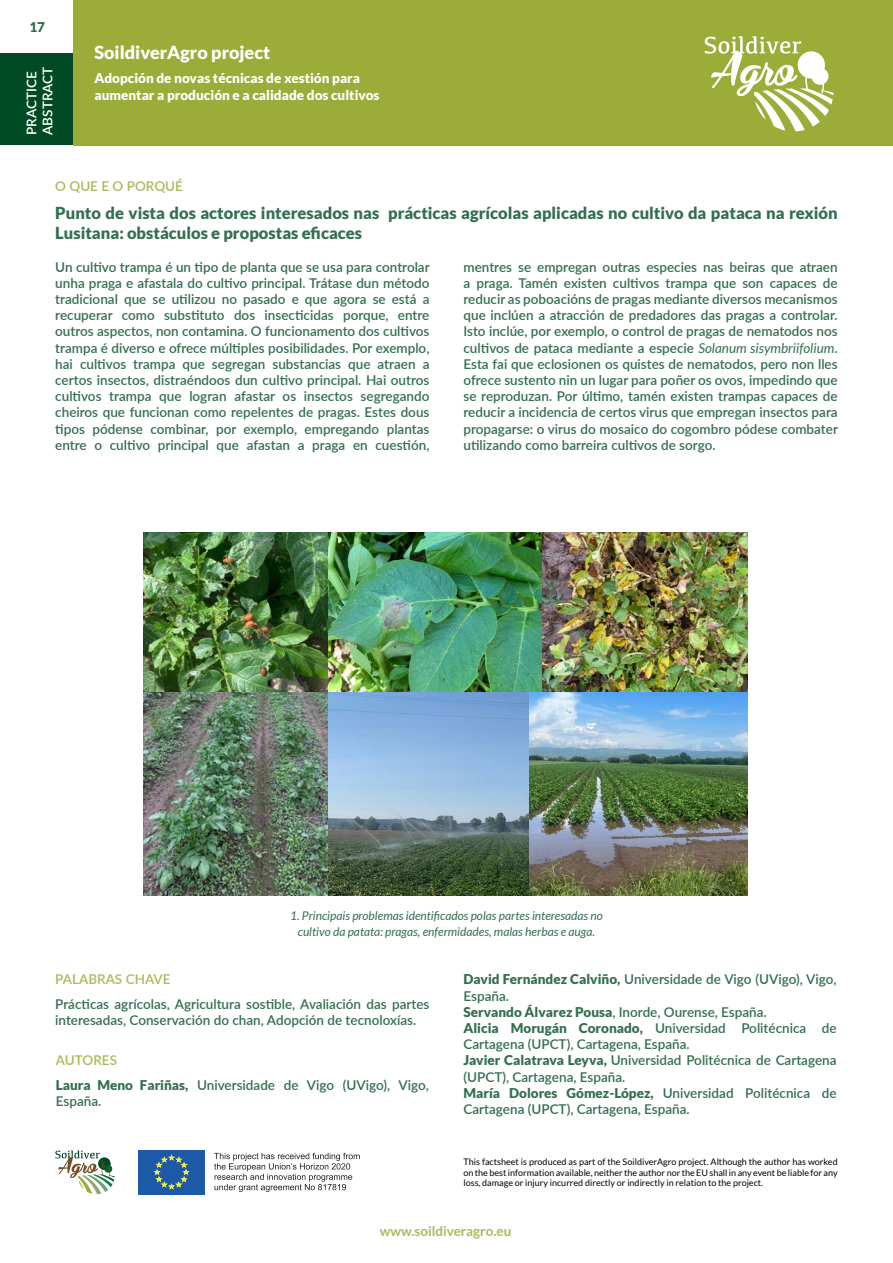
<style>
.page{position:relative;width:893px;height:1263px;background:#fff}
.page>*{position:absolute;margin:0;border:0;box-sizing:border-box;transform-origin:0 0}
.t1{font:900 18px "Lato";color:#fff}
.título_pa{font:900 16.5px/19.8px "Lato";color:#336f4f}
.Keywords_and_authorship{font:600 13.5px/16.2px "Lato";color:#336f4f}
.t2{font:900 13.5px/16.2px "Lato";color:#fff}
.t3{font:700 13.5px "Lato";color:#adb85b}
.Keywords_and_authorship-2{font:600 13.5px "Lato";color:#adb85b}
.t4{font:600 13.5px/16.2px "Lato";color:#fff}
.THE_WHAT_AND_WHY{font:600 13.5px "Lato";color:#adb85b}
.numero_de_pa{font:900 13.5px "Lato";color:#336f4f}
.foto_texto{font:italic 12px/16.2px "Lato";color:#336f4f;text-align:center}
.t5{font:9px/10.8px "Lato";color:#000;text-align:justify}
.s1{font-weight:400;font-style:italic}
.s2{font-weight:900}
</style>
<div class="page">
<div style="left:0;top:53px;width:74px;height:92px;background:#004b23"></div>
<div style="left:74px;top:0;width:819px;height:145px;background:#9cac39"></div>
<svg style="left:55px;top:1150px;width:60px;height:44px"></svg>
<div style="left:138px;top:1150px;width:67px;height:45px;background:#1c5aa7"></div>
<svg style="left:154px;top:1154px;width:35px;height:35px"></svg>
<svg style="left:214px;top:1153px;width:146px;height:39px"></svg>
<svg style="left:705px;top:36px;width:128px;height:95px"></svg>
<img style="left:144px;top:532px;width:604px;height:161px">
<img style="left:144px;top:693px;width:386px;height:202px">
<img style="left:530px;top:693px;width:218px;height:202px">
<p class="numero_de_pa" style="left:29px;top:19px;width:17px">17</p>
<p class="t4" style="left:23px;top:135px;width:70px;rotate:-90deg">PRACTICE<br>ABSTRACT</p>
<h1 class="t1" style="left:94px;top:41px;width:177px">SoildiverAgro project</h1>
<p class="t2" style="left:94px;top:70px;width:287px">Adopción de novas técnicas de xestión para aumentar a produción e a calidade dos cultivos</p>
<p class="THE_WHAT_AND_WHY" style="left:55px;top:176px;width:129px">O QUE E O PORQUÉ</p>
<p class="título_pa" style="left:55px;top:203px;width:784px">Punto de vista dos actores interesados nas prácticas agrícolas aplicadas no cultivo da pataca na rexión<br>Lusitana: obstáculos e propostas eficaces</p>
<p class="Keywords_and_authorship" style="left:55px;top:258px;width:376px;text-align:justify">Un cultivo trampa é un tipo de planta que se usa para controlar unha praga e afastala do cultivo principal. Trátase dun método tradicional que se utilizou no pasado e que agora se está a recuperar como substituto dos insecticidas porque, entre outros aspectos, non contamina. O funcionamento dos cultivos trampa é diverso e ofrece múltiples posibilidades. Por exemplo, hai cultivos trampa que segregan substancias que atraen a certos insectos, distraéndoos dun cultivo principal. Hai outros cultivos trampa que logran afastar os insectos segregando cheiros que funcionan como repelentes de pragas. Estes dous tipos pódense combinar, por exemplo, empregando plantas entre o cultivo principal que afastan a praga en cuestión,</p>
<p class="Keywords_and_authorship" style="left:463px;top:258px;width:376px;text-align:justify">mentres se empregan outras especies nas beiras que atraen a praga. Tamén existen cultivos trampa que son capaces de reducir as poboacións de pragas mediante diversos mecanismos que inclúen a atracción de predadores das pragas a controlar.<br>Isto inclúe, por exemplo, o control de pragas de nematodos nos cultivos de pataca mediante a especie <span class="s1">Solanum sisymbriifolium</span>.<br>Esta fai que eclosionen os quistes de nematodos, pero non lles ofrece sustento nin un lugar para poñer os ovos, impedindo que se reproduzan. Por último, tamén existen trampas capaces de reducir a incidencia de certos virus que empregan insectos para propagarse: o virus do mosaico do cogombro pódese combater utilizando como barreira cultivos de sorgo.</p>
<p class="foto_texto" style="left:290px;top:907px;width:314px">1. Principais problemas identificados polas partes interesadas no cultivo da patata: pragas, enfermidades, malas herbas e auga.</p>
<p class="Keywords_and_authorship" style="left:463px;top:971px;width:375px"><span class="s2">David Fernández Calviño,</span> Universidade de Vigo (UVigo), Vigo,<br>España.</p>
<p class="Keywords_and_authorship" style="left:463px;top:1003px;width:305px"><span class="s2">Servando Álvarez Pousa</span>, Inorde, Ourense, España.</p>
<p class="Keywords_and_authorship" style="left:463px;top:1019px;width:375px"><span class="s2">Alicia Morugán Coronado,</span> Universidad Politécnica de<br>Cartagena (UPCT), Cartagena, España.</p>
<p class="Keywords_and_authorship" style="left:463px;top:1052px;width:375px"><span class="s2">Javier Calatrava Leyva,</span> Universidad Politécnica de Cartagena (UPCT), Cartagena, España.</p>
<p class="Keywords_and_authorship" style="left:463px;top:1084px;width:375px"><span class="s2">María Dolores Gómez-López,</span> Universidad Politécnica de<br>Cartagena (UPCT), Cartagena, España.</p>
<p class="Keywords_and_authorship-2" style="left:55px;top:970px;width:117px">PALABRAS CHAVE</p>
<p class="Keywords_and_authorship" style="left:55px;top:995px;width:376px">Prácticas agrícolas, Agricultura sostible, Avaliación das partes interesadas, Conservación do chan, Adopción de tecnoloxías.</p>
<p class="Keywords_and_authorship-2" style="left:56px;top:1051px;width:63px">AUTORES</p>
<p class="Keywords_and_authorship" style="left:56px;top:1076px;width:375px"><span class="s2">Laura Meno Fariñas,</span> Universidade de Vigo (UVigo), Vigo,<br>España.</p>
<p class="t5" style="left:463px;top:1156px;width:376px">This factsheet is produced as part of the SoildiverAgro project. Although the author has worked on the best information available, neither the author nor the EU shall in any event be liable for any loss, damage or injury incurred directly or indirectly in relation to the project.</p>
<p class="t3" style="left:380px;top:1223px;width:133px">www.soildiveragro.eu</p>
</div>
